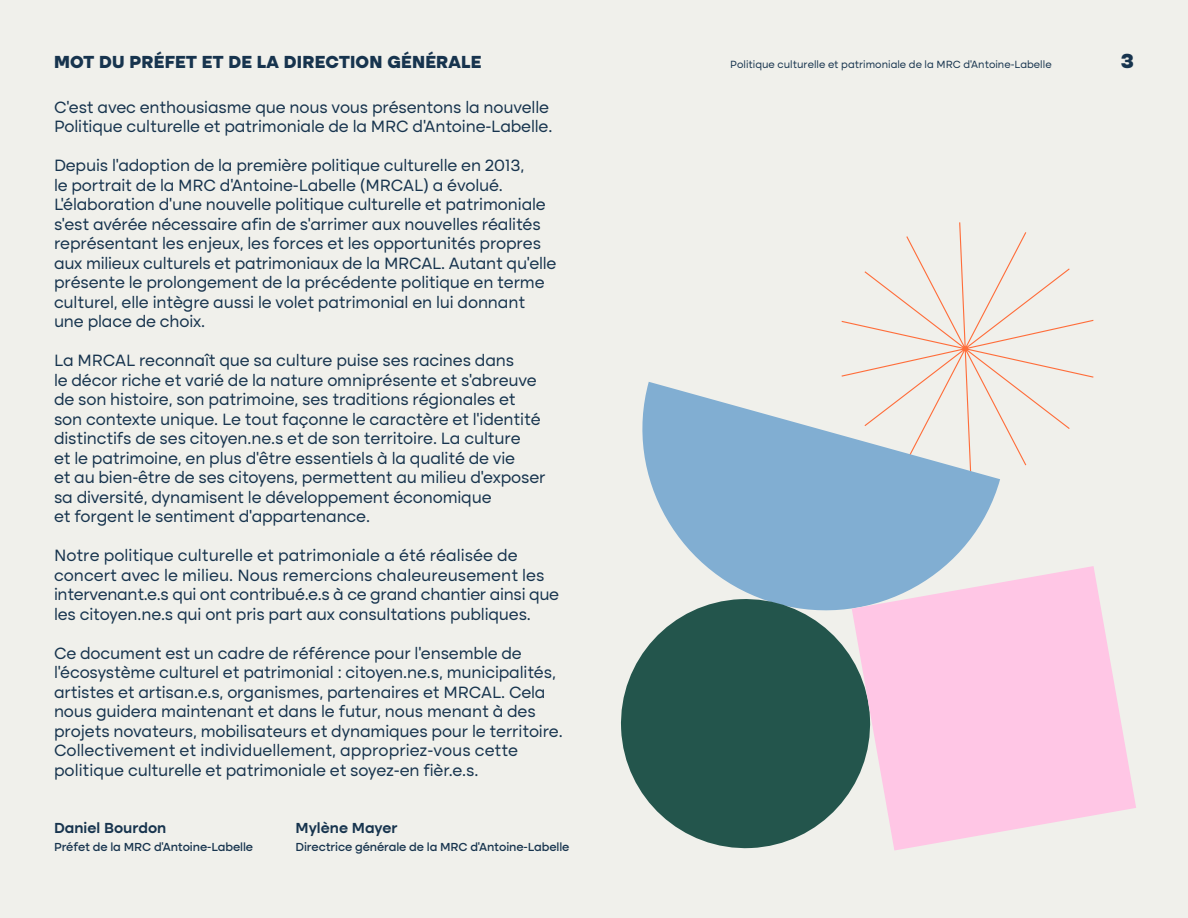
<style>
.page{position:relative;width:1188px;height:918px;background:#f0f0eb}
.page>*{position:absolute;margin:0;border:0;box-sizing:border-box;transform-origin:0 0}
.t1{font:800 21px "Altone";color:#17344e}
.t2{font:800 18px "Altone";letter-spacing:.01em;color:#17344e}
.t3{font:16.5px/19.5px "Altone";letter-spacing:-.01em;color:#17344e}
.t4{font:600 15px "Altone";color:#17344e}
.t5{font:500 12px "Altone";letter-spacing:-.01em;color:#17344e}
.t6{font:10.5px "Altone";color:#17344e}
</style>
<div class="page">
<svg style="left:841px;top:222px;width:253px;height:244px"></svg>
<svg style="left:642px;top:382px;width:358px;height:214px;fill:#81aed2"></svg>
<svg style="left:621px;top:596px;width:231px;height:253px;fill:#23554c"></svg>
<svg style="left:852px;top:566px;width:284px;height:284px;fill:#ffc6e5"></svg>
<p class="t2" style="left:54px;top:53px;width:429px">MOT DU PRÉFET ET DE LA DIRECTION GÉNÉRALE</p>
<p class="t1" style="left:1121px;top:51px;width:15px">3</p>
<p class="t3" style="left:54px;top:98px;width:500px">C’est avec enthousiasme que nous vous présentons la nouvelle<br>Politique culturelle et patrimoniale de la MRC d’Antoine-Labelle.</p>
<p class="t3" style="left:54px;top:157px;width:504px">Depuis l’adoption de la première politique culturelle en 2013,<br>le portrait de la MRC d’Antoine-Labelle (MRCAL) a évolué.<br>L’élaboration d’une nouvelle politique culturelle et patrimoniale s’est avérée nécessaire afin de s’arrimer aux nouvelles réalités représentant les enjeux, les forces et les opportunités propres aux milieux culturels et patrimoniaux de la MRCAL. Autant qu’elle présente le prolongement de la précédente politique en terme culturel, elle intègre aussi le volet patrimonial en lui donnant une place de choix.</p>
<p class="t3" style="left:54px;top:352px;width:493px">La MRCAL reconnaît que sa culture puise ses racines dans<br>le décor riche et varié de la nature omniprésente et s’abreuve de son histoire, son patrimoine, ses traditions régionales et son contexte unique. Le tout façonne le caractère et l’identité distinctifs de ses citoyen.ne.s et de son territoire. La culture<br>et le patrimoine, en plus d’être essentiels à la qualité de vie<br>et au bien-être de ses citoyens, permettent au milieu d’exposer sa diversité, dynamisent le développement économique<br>et forgent le sentiment d’appartenance.</p>
<p class="t3" style="left:54px;top:547px;width:507px">Notre politique culturelle et patrimoniale a été réalisée de concert avec le milieu. Nous remercions chaleureusement les intervenant.e.s qui ont contribué.e.s à ce grand chantier ainsi que les citoyen.ne.s qui ont pris part aux consultations publiques.</p>
<p class="t3" style="left:54px;top:644px;width:510px">Ce document est un cadre de référence pour l’ensemble de l’écosystème culturel et patrimonial : citoyen.ne.s, municipalités, artistes et artisan.e.s, organismes, partenaires et MRCAL. Cela nous guidera maintenant et dans le futur, nous menant à des projets novateurs, mobilisateurs et dynamiques pour le territoire.<br>Collectivement et individuellement, appropriez-vous cette politique culturelle et patrimoniale et soyez-en fièr.e.s.</p>
<p class="t6" style="left:730px;top:59px;width:323px">Politique culturelle et patrimoniale de la MRC d’Antoine-Labelle</p>
<p class="t4" style="left:54px;top:821px;width:114px">Daniel Bourdon</p>
<p class="t5" style="left:54px;top:841px;width:201px">Préfet de la MRC d’Antoine-Labelle</p>
<p class="t4" style="left:295px;top:821px;width:104px">Mylène Mayer</p>
<p class="t5" style="left:295px;top:841px;width:275px">Directrice générale de la MRC d’Antoine-Labelle</p>
</div>
